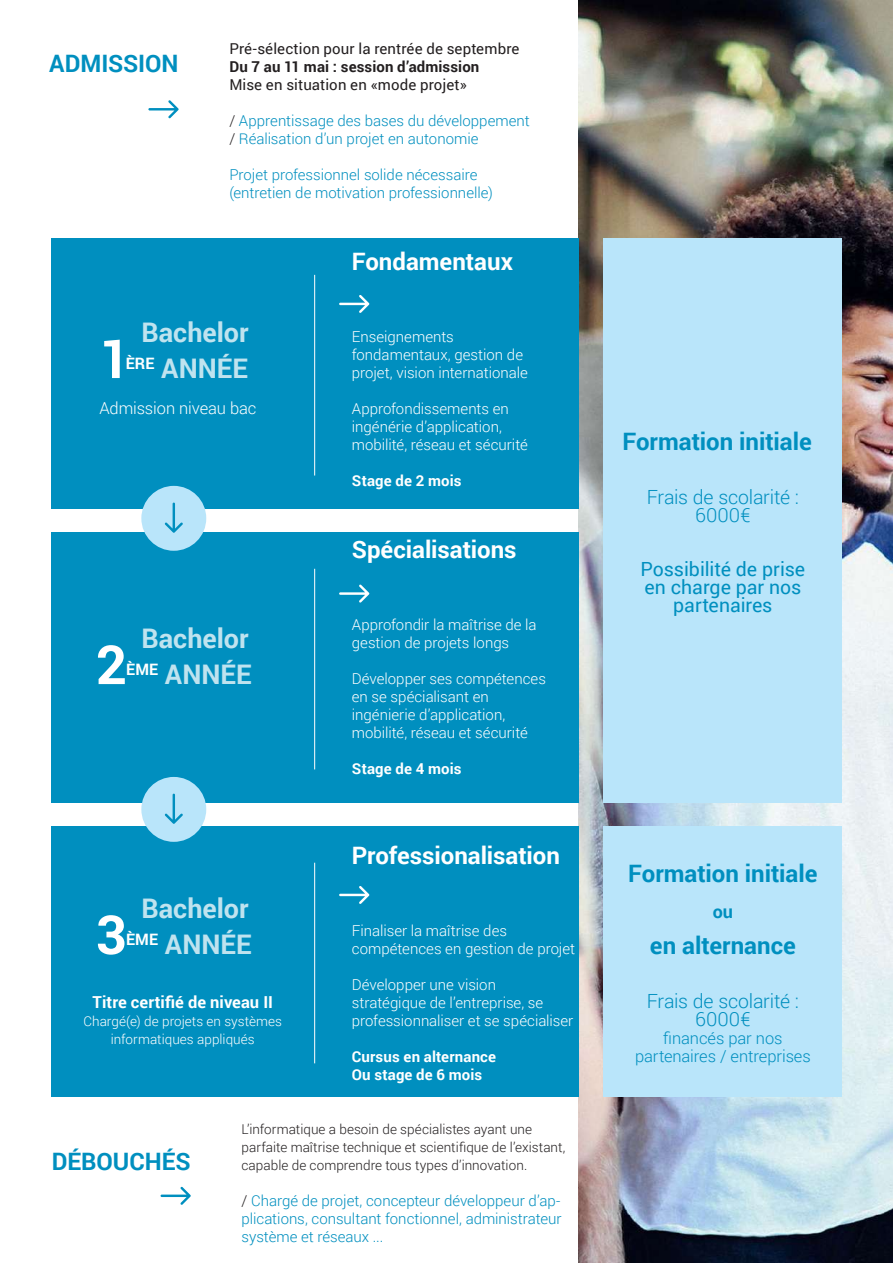
<style>
.page{position:relative;width:893px;height:1263px;background:#fff}
.page>*{position:absolute;margin:0;border:0;box-sizing:border-box;transform-origin:0 0}
.t1{font:700 54px "Roboto";color:#fff}
.t2{font:700 27px "Roboto";color:#bfe3ef}
.t3{font:700 24px "Roboto";color:#008fbf}
.t4{font:700 24px "Roboto";color:#fff}
.t5{font:300 19.5px/18px "Roboto";letter-spacing:-.01em;color:#008fbf;text-align:center}
.t6{font:19.5px/18px "Roboto";letter-spacing:-.005em;color:#008fbf;text-align:center}
.t7{font:700 18px "Roboto";color:#008fbf}
.t8{font:300 16.5px/18px "Roboto";letter-spacing:-.005em;color:#008fbf;text-align:center}
.t9{font:700 16.5px "Roboto";letter-spacing:.005em;color:#fff}
.t10{font:300 16.5px "Roboto";letter-spacing:-.005em;color:#fff}
.t11{font:300 15px/18px "Roboto";color:#fff}
.t12{font:300 15px/18px "Roboto";color:#008fbf}
.t13{font:15px "Roboto";letter-spacing:.005em;color:#231f20}
.t14{font:700 15px/18px "Roboto";letter-spacing:.005em;color:#fff}
.t15{font:700 15px "Roboto";letter-spacing:.005em;color:#231f20}
.t16{font:300 13.5px/18px "Roboto";letter-spacing:.005em;color:#231f20}
.t17{font:300 13.5px/18px "Roboto";color:#fff;text-align:center}
.s1{color:#231f20}
</style>
<div class="page">
<img style="left:578px;top:0;width:315px;height:1263px">
<div style="left:51px;top:239px;width:527px;height:270px;background:#008fbf"></div>
<div style="left:604px;top:239px;width:238px;height:564px;background:#b9e5fa"></div>
<svg style="left:148px;top:100px;width:31px;height:18px"></svg>
<hr style="left:314px;top:275px;width:1px;height:200px;background:#fff">
<svg style="left:339px;top:295px;width:30px;height:18px"></svg>
<div style="left:51px;top:533px;width:527px;height:270px;background:#008fbf"></div>
<hr style="left:314px;top:569px;width:1px;height:200px;background:#fff">
<svg style="left:339px;top:584px;width:30px;height:19px"></svg>
<div style="left:51px;top:827px;width:527px;height:270px;background:#008fbf"></div>
<hr style="left:314px;top:863px;width:1px;height:200px;background:#fff">
<svg style="left:339px;top:886px;width:30px;height:18px"></svg>
<div style="left:604px;top:827px;width:238px;height:270px;background:#b9e5fa"></div>
<div style="left:141px;top:486px;width:65px;height:65px;background:#b9e5fa;border-radius:50%"></div>
<svg style="left:165px;top:503px;width:18px;height:30px"></svg>
<div style="left:141px;top:777px;width:65px;height:65px;background:#b9e5fa;border-radius:50%"></div>
<svg style="left:165px;top:794px;width:18px;height:30px"></svg>
<svg style="left:161px;top:1187px;width:30px;height:18px"></svg>
<h3 class="t3" style="left:49px;top:47px;width:131px">ADMISSION</h3>
<p class="t13" style="left:229px;top:38px;width:292px">Pré-sélection pour la rentrée de septembre</p>
<p class="t15" style="left:229px;top:56px;width:252px">Du 7 au 11 mai : session d’admission</p>
<p class="t13" style="left:229px;top:74px;width:239px">Mise en situation en «mode projet»</p>
<p class="t12" style="left:229px;top:111px;width:302px"><span class="s1">/</span> Apprentissage des bases du développement <span class="s1">/</span> Réalisation d’un projet en autonomie</p>
<p class="t12" style="left:229px;top:165px;width:265px">Projet professionnel solide nécessaire (entretien de motivation professionnelle)</p>
<h3 class="t4" style="left:352px;top:245px;width:163px">Fondamentaux</h3>
<h2 class="t2" style="left:142px;top:313px;width:109px">Bachelor</h2>
<h1 class="t1" style="left:100px;top:321px;width:32px">1</h1>
<h2 class="t2" style="left:126px;top:349px;width:124px"><sup>ÈRE</sup> ANNÉE</h2>
<p class="t10" style="left:99px;top:397px;width:159px">Admission niveau bac</p>
<h2 class="t2" style="left:142px;top:619px;width:109px">Bachelor</h2>
<h1 class="t1" style="left:96px;top:627px;width:32px">2</h1>
<h2 class="t2" style="left:126px;top:655px;width:127px"><sup>ÈME</sup> ANNÉE</h2>
<h2 class="t2" style="left:142px;top:889px;width:109px">Bachelor</h2>
<h1 class="t1" style="left:96px;top:897px;width:32px">3</h1>
<h2 class="t2" style="left:126px;top:925px;width:127px"><sup>ÈME</sup> ANNÉE</h2>
<p class="t9" style="left:93px;top:990px;width:182px">Titre certifié de niveau II</p>
<p class="t17" style="left:83px;top:1012px;width:200px">Chargé(e) de projets en systèmes informatiques appliqués</p>
<p class="t11" style="left:352px;top:327px;width:178px">Enseignements fondamentaux, gestion de projet, vision internationale</p>
<p class="t11" style="left:352px;top:399px;width:177px">Approfondissements en ingénérie d’application, mobilité, réseau et sécurité</p>
<p class="t14" style="left:352px;top:471px;width:111px">Stage de 2 mois</p>
<h3 class="t4" style="left:352px;top:533px;width:166px">Spécialisations</h3>
<p class="t11" style="left:352px;top:615px;width:186px">Approfondir la maîtrise de la gestion de projets longs</p>
<p class="t11" style="left:352px;top:669px;width:196px">Développer ses compétences en se spécialisant en ingénierie d’application, mobilité, réseau et sécurité</p>
<p class="t14" style="left:352px;top:759px;width:111px">Stage de 4 mois</p>
<h3 class="t4" style="left:352px;top:839px;width:210px">Professionalisation</h3>
<p class="t11" style="left:352px;top:921px;width:225px">Finaliser la maîtrise des compétences en gestion de projet</p>
<p class="t11" style="left:352px;top:975px;width:223px">Développer une vision stratégique de l’entreprise, se professionnaliser et se spécialiser</p>
<p class="t14" style="left:352px;top:1047px;width:146px">Cursus en alternance<br>Ou stage de 6 mois</p>
<h3 class="t3" style="left:52px;top:1145px;width:140px">DÉBOUCHÉS</h3>
<p class="t16" style="left:241px;top:1120px;width:325px">L’informatique a besoin de spécialistes ayant une parfaite maîtrise technique et scientifique de l’existant, capable de comprendre tous types d’innovation.</p>
<p class="t12" style="left:241px;top:1191px;width:322px;text-align:justify"><span class="s1">/</span> Chargé de projet, concepteur développeur d’ap&shy;plications, consultant fonctionnel, administrateur système et réseaux ...</p>
<h3 class="t3" style="left:623px;top:425px;width:191px">Formation initiale</h3>
<h3 class="t5" style="left:647px;top:487px;width:154px">Frais de scolarité :<br>6000€</h3>
<h3 class="t6" style="left:641px;top:559px;width:166px">Possibilité de prise en charge par nos partenaires</h3>
<h3 class="t3" style="left:628px;top:857px;width:191px">Formation initiale</h3>
<p class="t7" style="left:713px;top:899px;width:22px">ou</p>
<h3 class="t3" style="left:650px;top:929px;width:147px">en alternance</h3>
<h3 class="t5" style="left:647px;top:991px;width:154px">Frais de scolarité :<br>6000€</h3>
<p class="t8" style="left:635px;top:1029px;width:177px">financés par nos partenaires / entreprises</p>
</div>
